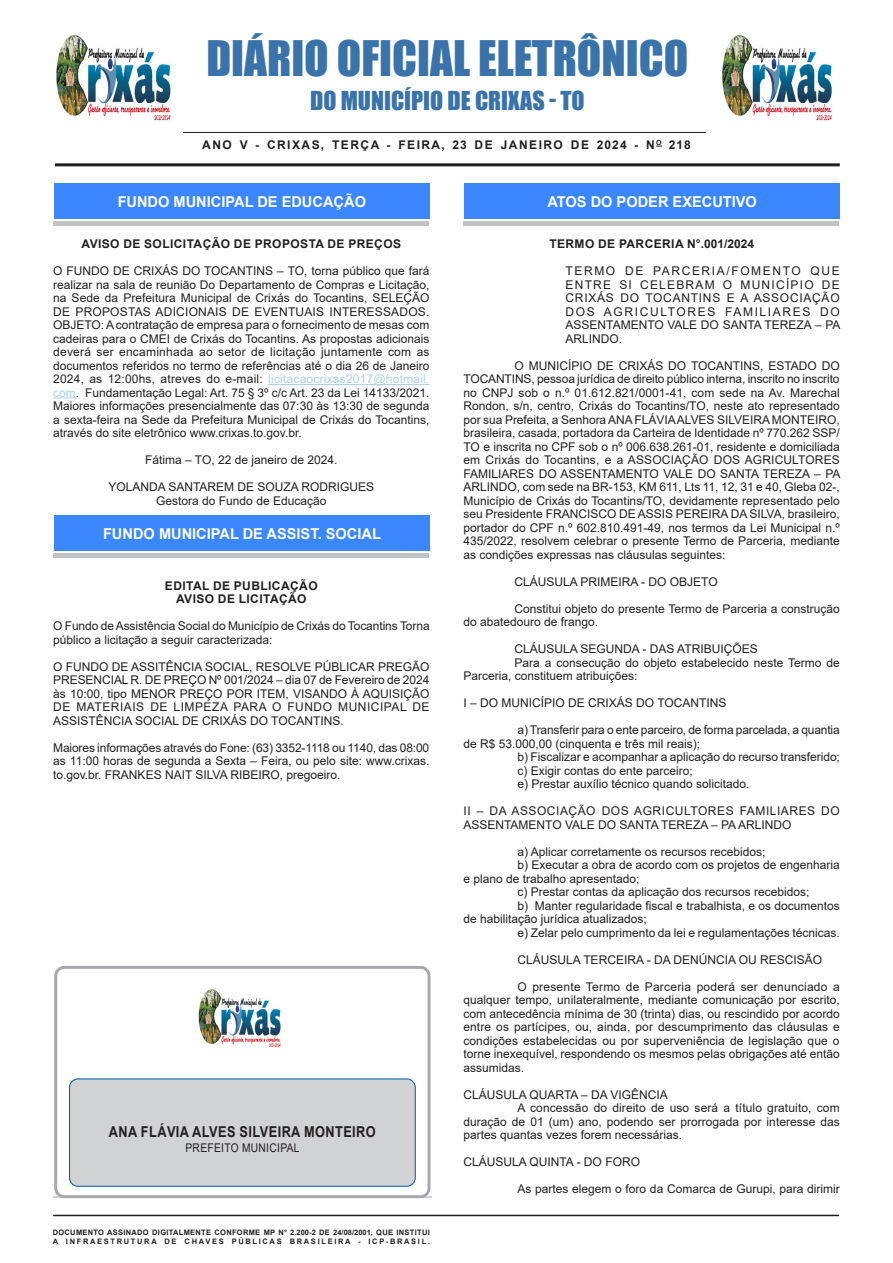
<style>
.page{position:relative;width:893px;height:1263px;background:#fff}
.page>*{position:absolute;margin:0;border:0;box-sizing:border-box;transform-origin:0 0}
.t1{font:45px "Impact";color:#3a73aa}
.t2{font:24px "Impact";color:#3a73aa}
.Chancela{font:700 15px "Arial";color:#fff}
.t3{font:700 15px "Arial";letter-spacing:.035em;color:#231f20;scale:.85 1}
.SEM_PARAGRAFO{font:12px/13.5px "Arial";color:#231f20;text-align:justify}
.CORPO_DE_TEXTO{font:12px/13.5px "Arial";color:#231f20}
.EMENTA{font:12px/13.5px "Arial";color:#231f20;text-align:justify}
.TITULOS{font:700 12px "Arial";letter-spacing:.035em;color:#231f20}
.CARGO{font:12px "Arial";color:#231f20}
.TITULOS-2{font:700 12px "Arial";letter-spacing:.125em;color:#231f20}
.CIDADE{font:12px "Arial";color:#231f20}
.CORPO_DE_TEXTO-2{font:12px "Arial";letter-spacing:.035em;color:#231f20;scale:.85 1}
.t4{font:700 7.5px "Arial";letter-spacing:.04em;color:#231f20}
.t5{font:700 7.5px "Arial";letter-spacing:.225em;color:#231f20}
.s1{color:#acd2e4}
</style>
<div class="page">
<hr style="left:53px;top:1215px;width:786px;height:1px;background:#231f20">
<hr style="left:55px;top:163px;width:785px;height:3px;background:#231f20">
<hr style="left:183px;top:132px;width:523px;height:1px;background:#231f20">
<hr style="left:53px;top:1197px;width:379px;height:1px;background:#d1d2d4">
<div style="left:54px;top:966px;width:377px;height:232px;border:3px solid #a8a9ad;border-radius:9px"></div>
<div style="left:70px;top:1079px;width:345px;height:107px;background:#d1d2d4;border-radius:9px"></div>
<div style="left:69px;top:1079px;width:346px;height:107px;border:1px solid #0057a8;border-radius:9px"></div>
<img style="left:198px;top:989px;width:83px;height:59px">
<img style="left:722px;top:35px;width:110px;height:87px">
<img style="left:56px;top:35px;width:115px;height:87px">
<div style="left:53px;top:189px;width:375px;height:37px;background:#c1c2c4"></div>
<div style="left:53px;top:186px;width:375px;height:35px;background:#fff"></div>
<div style="left:54px;top:184px;width:375px;height:35px;background:#3a87ff"></div>
<div style="left:53px;top:520px;width:375px;height:37px;background:#c1c2c4"></div>
<div style="left:53px;top:517px;width:375px;height:36px;background:linear-gradient(to right,#fff,#fff)"></div>
<div style="left:54px;top:515px;width:375px;height:35px;background:#3a87ff"></div>
<div style="left:463px;top:189px;width:376px;height:37px;background:#c1c2c4"></div>
<div style="left:463px;top:186px;width:376px;height:35px;background:#fff"></div>
<div style="left:465px;top:184px;width:375px;height:35px;background:#3a87ff"></div>
<hr style="left:268px;top:384px;width:161px;height:1px;background:#acd2e4">
<svg style="left:53px;top:397px;width:23px;height:1px"></svg>
<p class="t1" style="left:206px;top:23px;width:483px">DIÁRIO OFICIAL ELETRÔNICO</p>
<p class="t2" style="left:310px;top:82px;width:276px">DO MUNICÍPIO DE CRIXAS - TO</p>
<p class="TITULOS-2" style="left:202px;top:137px;width:490px">ANO V - CRIXAS, TERÇA - FEIRA, 23 DE JANEIRO DE 2024 - N<sup>O</sup> 218</p>
<p class="Chancela" style="left:118px;top:191px;width:250px">FUNDO MUNICIPAL DE EDUCAÇÃO</p>
<p class="TITULOS" style="left:81px;top:235px;width:321px">AVISO DE SOLICITAÇÃO DE PROPOSTA DE PREÇOS</p>
<p class="SEM_PARAGRAFO" style="left:53px;top:264px;width:378px">O FUNDO DE CRIXÁS DO TOCANTINS – TO, torna público que fará realizar na sala de reunião Do Departamento de Compras e Licitação, na Sede da Prefeitura Municipal de Crixás do Tocantins, SELEÇÃO DE PROPOSTAS ADICIONAIS DE EVENTUAIS INTERESSADOS.<br>OBJETO: A contratação de empresa para o fornecimento de mesas com cadeiras para o CMEI de Crixás do Tocantins. As propostas adicionais deverá ser encaminhada ao setor de licitação juntamente com as documentos referidos no termo de referências até o dia 26 de Janeiro 2024, as 12:00hs, atreves do e-mail: <span class="s1">licitacaocrixas2017@hotmail. com</span>. Fundamentação Legal: Art. 75 § 3º c/c Art. 23 da Lei 14133/2021.<br>Maiores informações presencialmente das 07:30 às 13:30 de segunda a sexta-feira na Sede da Prefeitura Municipal de Crixás do Tocantins, através do site eletrônico www.crixas.to.gov.br.</p>
<p class="CIDADE" style="left:145px;top:452px;width:194px">Fátima – TO, 22 de janeiro de 2024.</p>
<p class="CARGO" style="left:108px;top:479px;width:267px">YOLANDA SANTAREM DE SOUZA RODRIGUES</p>
<p class="CARGO" style="left:156px;top:492px;width:172px">Gestora do Fundo de Educação</p>
<p class="Chancela" style="left:103px;top:523px;width:279px">FUNDO MUNICIPAL DE ASSIST. SOCIAL</p>
<p class="TITULOS" style="left:165px;top:577px;width:154px">EDITAL DE PUBLICAÇÃO</p>
<p class="TITULOS" style="left:176px;top:591px;width:132px">AVISO DE LICITAÇÃO</p>
<p class="SEM_PARAGRAFO" style="left:53px;top:619px;width:378px">O Fundo de Assistência Social do Município de Crixás do Tocantins Torna público a licitação a seguir caracterizada:</p>
<p class="SEM_PARAGRAFO" style="left:53px;top:660px;width:378px">O FUNDO DE ASSITÊNCIA SOCIAL, RESOLVE PÚBLICAR PREGÃO PRESENCIAL R. DE PREÇO Nº 001/2024 – dia 07 de Fevereiro de 2024 às 10:00, tipo MENOR PREÇO POR ITEM, VISANDO À AQUISIÇÃO DE MATERIAIS DE LIMPEZA PARA O FUNDO MUNICIPAL DE ASSISTÊNCIA SOCIAL DE CRIXÁS DO TOCANTINS.</p>
<p class="SEM_PARAGRAFO" style="left:53px;top:741px;width:378px">Maiores informações através do Fone: (63) 3352-1118 ou 1140, das 08:00 as 11:00 horas de segunda a Sexta – Feira, ou pelo site: www.crixas. to.gov.br. FRANKES NAIT SILVA RIBEIRO, pregoeiro.</p>
<p class="t3" style="left:109px;top:1121px;width:316px">ANA FLÁVIA ALVES SILVEIRA MONTEIRO</p>
<p class="CORPO_DE_TEXTO-2" style="left:185px;top:1139px;width:136px">PREFEITO MUNICIPAL</p>
<p class="t4" style="left:53px;top:1227px;width:379px">DOCUMENTO ASSINADO DIGITALMENTE CONFORME MP N° 2.200-2 DE 24/08/2001, QUE INSTITUI</p>
<p class="t5" style="left:53px;top:1236px;width:379px">A INFRAESTRUTURA DE CHAVES PÚBLICAS BRASILEIRA - ICP-BRASIL.</p>
<p class="Chancela" style="left:547px;top:191px;width:211px">ATOS DO PODER EXECUTIVO</p>
<p class="TITULOS" style="left:549px;top:235px;width:206px">TERMO DE PARCERIA N°.001/2024</p>
<p class="EMENTA" style="left:566px;top:264px;width:276px">TERMO DE PARCERIA/FOMENTO QUE ENTRE SI CELEBRAM O MUNICÍPIO DE CRIXÁS DO TOCANTINS E A ASSOCIAÇÃO DOS AGRICULTORES FAMILIARES DO ASSENTAMENTO VALE DO SANTA TEREZA – PA ARLINDO.</p>
<p class="CORPO_DE_TEXTO" style="left:463px;top:359px;width:378px;text-align:justify;text-indent:51px">O MUNICÍPIO DE CRIXÁS DO TOCANTINS, ESTADO DO TOCANTINS, pessoa jurídica de direito público interna, inscrito no inscrito no CNPJ sob o n.º 01.612.821/0001-41, com sede na Av. Marechal Rondon, s/n, centro, Crixás do Tocantins/TO, neste ato representado por sua Prefeita, a Senhora ANA FLÁVIA ALVES SILVEIRA MONTEIRO, brasileira, casada, portadora da Carteira de Identidade nº 770.262 SSP/ TO e inscrita no CPF sob o nº 006.638.261-01, residente e domiciliada em Crixás do Tocantins, e a ASSOCIAÇÃO DOS AGRICULTORES FAMILIARES DO ASSENTAMENTO VALE DO SANTA TEREZA – PA ARLINDO, com sede na BR-153, KM 611, Lts 11, 12, 31 e 40, Gleba 02-, Município de Crixás do Tocantins/TO, devidamente representado pelo seu Presidente FRANCISCO DE ASSIS PEREIRA DA SILVA, brasileiro, portador do CPF n.º 602.810.491-49, nos termos da Lei Municipal n.º 435/2022, resolvem celebrar o presente Termo de Parceria, mediante as condições expressas nas cláusulas seguintes:</p>
<p class="CORPO_DE_TEXTO" style="left:514px;top:575px;width:205px">CLÁUSULA PRIMEIRA - DO OBJETO</p>
<p class="CORPO_DE_TEXTO" style="left:463px;top:602px;width:378px;text-indent:51px">Constitui objeto do presente Termo de Parceria a construção do abatedouro de frango.</p>
<p class="CORPO_DE_TEXTO" style="left:514px;top:642px;width:245px">CLÁUSULA SEGUNDA - DAS ATRIBUIÇÕES</p>
<p class="CORPO_DE_TEXTO" style="left:463px;top:656px;width:378px;text-indent:51px">Para a consecução do objeto estabelecido neste Termo de<br>Parceria, constituem atribuições:</p>
<p class="SEM_PARAGRAFO" style="left:463px;top:696px;width:264px">I – DO MUNICÍPIO DE CRIXÁS DO TOCANTINS</p>
<p class="SEM_PARAGRAFO" style="left:463px;top:723px;width:378px;text-indent:54px">a) Transferir para o ente parceiro, de forma parcelada, a quantia de R$ 53.000,00 (cinquenta e três mil reais);</p>
<p class="SEM_PARAGRAFO" style="left:517px;top:750px;width:324px">b) Fiscalizar e acompanhar a aplicação do recurso transferido;</p>
<p class="SEM_PARAGRAFO" style="left:517px;top:764px;width:177px">c) Exigir contas do ente parceiro;</p>
<p class="SEM_PARAGRAFO" style="left:517px;top:777px;width:234px">e) Prestar auxílio técnico quando solicitado.</p>
<p class="SEM_PARAGRAFO" style="left:463px;top:804px;width:378px">II – DA ASSOCIAÇÃO DOS AGRICULTORES FAMILIARES DO<br>ASSENTAMENTO VALE DO SANTA TEREZA – PA ARLINDO</p>
<p class="SEM_PARAGRAFO" style="left:517px;top:845px;width:250px">a) Aplicar corretamente os recursos recebidos;</p>
<p class="SEM_PARAGRAFO" style="left:463px;top:858px;width:378px;text-indent:54px">b) Executar a obra de acordo com os projetos de engenharia e plano de trabalho apresentado;</p>
<p class="SEM_PARAGRAFO" style="left:517px;top:885px;width:294px">c) Prestar contas da aplicação dos recursos recebidos;</p>
<p class="SEM_PARAGRAFO" style="left:463px;top:899px;width:378px;text-indent:54px">b) Manter regularidade fiscal e trabalhista, e os documentos de habilitação jurídica atualizados;</p>
<p class="SEM_PARAGRAFO" style="left:517px;top:926px;width:324px">e) Zelar pelo cumprimento da lei e regulamentações técnicas.</p>
<p class="SEM_PARAGRAFO" style="left:517px;top:953px;width:306px">CLÁUSULA TERCEIRA - DA DENÚNCIA OU RESCISÃO</p>
<p class="SEM_PARAGRAFO" style="left:463px;top:980px;width:378px;text-indent:54px">O presente Termo de Parceria poderá ser denunciado a qualquer tempo, unilateralmente, mediante comunicação por escrito, com antecedência mínima de 30 (trinta) dias, ou rescindido por acordo entre os partícipes, ou, ainda, por descumprimento das cláusulas e condições estabelecidas ou por superveniência de legislação que o torne inexequível, respondendo os mesmos pelas obrigações até então assumidas.</p>
<p class="SEM_PARAGRAFO" style="left:463px;top:1088px;width:206px">CLÁUSULA QUARTA – DA VIGÊNCIA</p>
<p class="SEM_PARAGRAFO" style="left:463px;top:1101px;width:378px;text-indent:54px">A concessão do direito de uso será a título gratuito, com duração de 01 (um) ano, podendo ser prorrogada por interesse das partes quantas vezes forem necessárias.</p>
<p class="SEM_PARAGRAFO" style="left:463px;top:1155px;width:178px">CLÁUSULA QUINTA - DO FORO</p>
<p class="SEM_PARAGRAFO" style="left:517px;top:1182px;width:324px">As partes elegem o foro da Comarca de Gurupi, para dirimir</p>
</div>
